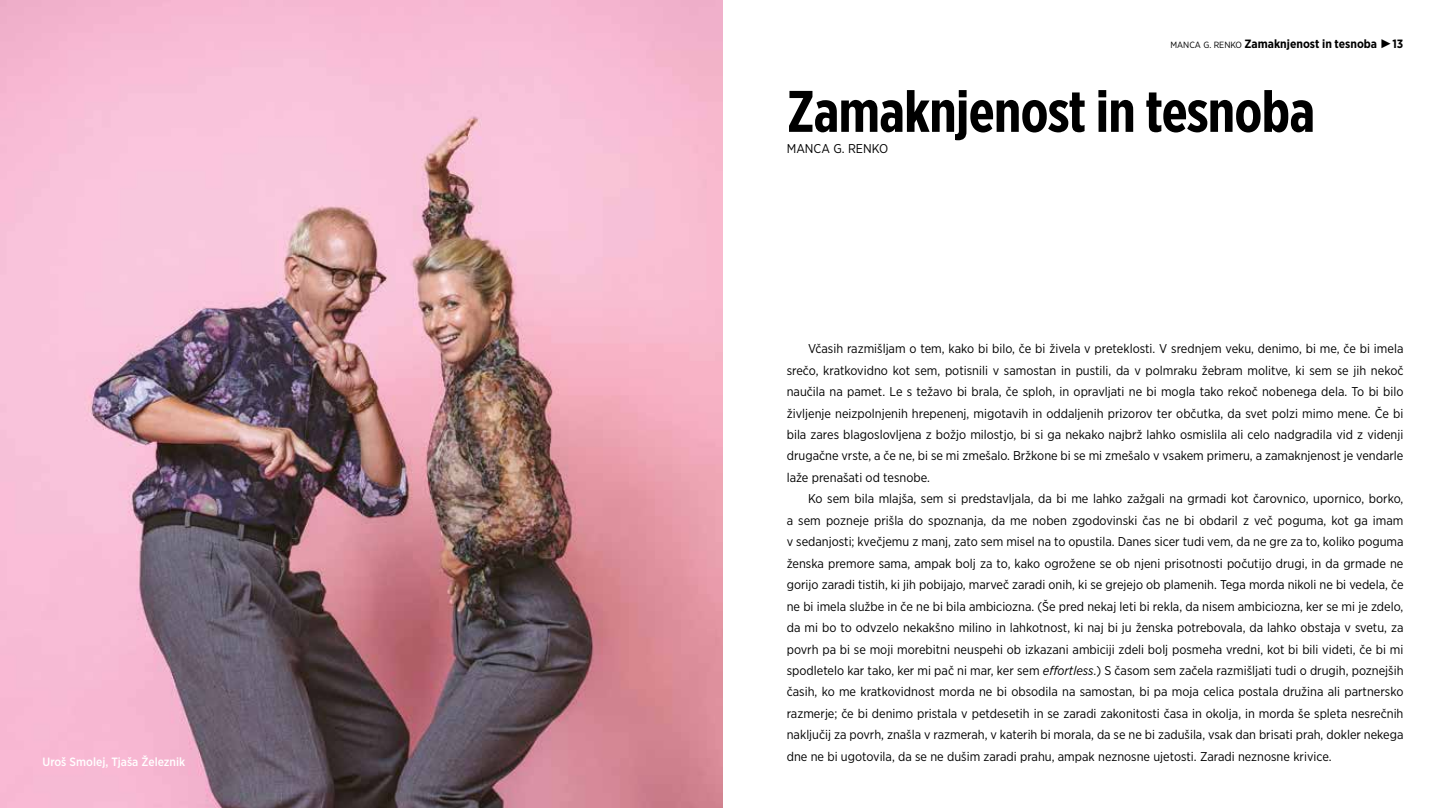
<style>
.page{position:relative;width:1446px;height:808px;background:#fff}
.page>*{position:absolute;margin:0;border:0;box-sizing:border-box;transform-origin:0 0}
.t1{font:700 58.5px "Gotham X Narrow";letter-spacing:-.01em;color:#000}
.t2{font:12.75px/21.5px "Gotham Narrow";color:#000;text-align:justify}
.t3{font:700 12px "Gotham Narrow";color:#000}
.t4{font:500 12px "Gotham Narrow";color:#fff}
.s1{font-weight:400;font-size:9px}
.s2{font-family:"Arial";font-size:12.75px}
.s3{font-style:italic}
</style>
<div class="page">
<img style="left:0;top:0;width:723px;height:808px">
<p class="t4" style="left:43px;top:754px;width:144px">Uroš Smolej, Tjaša Železnik</p>
<p class="t3" style="left:1170px;top:36px;width:234px"><span class="s1">MANCA G. RENKO</span> Zamaknjenost in tesnoba <span class="s2">►</span>13</p>
<h1 class="t1" style="left:787px;top:75px;width:530px">Zamaknjenost in tesnoba</h1>
<p class="t2" style="left:787px;top:138px;width:19px">Manca</p>
<p class="t2" style="left:833px;top:138px;width:32px">G. Renko</p>
<p class="t2" style="left:787px;top:338px;width:618px;text-indent:21px">Včasih razmišljam o tem, kako bi bilo, če bi živela v preteklosti. V srednjem veku, denimo, bi me, če bi imela srečo, kratkovidno kot sem, potisnili v samostan in pustili, da v polmraku žebram molitve, ki sem se jih nekoč naučila na pamet. Le s težavo bi brala, če sploh, in opravljati ne bi mogla tako rekoč nobenega dela. To bi bilo življenje neizpolnjenih hrepenenj, migotavih in oddaljenih prizorov ter občutka, da svet polzi mimo mene. Če bi bila zares blagoslovljena z božjo milostjo, bi si ga nekako najbrž lahko osmislila ali celo nadgradila vid z videnji drugačne vrste, a če ne, bi se mi zmešalo. Bržkone bi se mi zmešalo v vsakem primeru, a zamaknjenost je vendarle laže prenašati od tesnobe.</p>
<p class="t2" style="left:787px;top:488px;width:618px;text-indent:21px">Ko sem bila mlajša, sem si predstavljala, da bi me lahko zažgali na grmadi kot čarovnico, upornico, borko, a sem pozneje prišla do spoznanja, da me noben zgodovinski čas ne bi obdaril z več poguma, kot ga imam v sedanjosti; kvečjemu z manj, zato sem misel na to opustila. Danes sicer tudi vem, da ne gre za to, koliko poguma ženska premore sama, ampak bolj za to, kako ogrožene se ob njeni prisotnosti počutijo drugi, in da grmade ne gorijo zaradi tistih, ki jih pobijajo, marveč zaradi onih, ki se grejejo ob plamenih. Tega morda nikoli ne bi vedela, če ne bi imela službe in če ne bi bila ambiciozna. (Še pred nekaj leti bi rekla, da nisem ambiciozna, ker se mi je zdelo, da mi bo to odvzelo nekakšno milino in lahkotnost, ki naj bi ju ženska potrebovala, da lahko obstaja v svetu, za povrh pa bi se moji morebitni neuspehi ob izkazani ambiciji zdeli bolj posmeha vredni, kot bi bili videti, če bi mi spodletelo kar tako, ker mi pač ni mar, ker sem <span class="s3">effortless</span>.) S časom sem začela razmišljati tudi o drugih, poznejših časih, ko me kratkovidnost morda ne bi obsodila na samostan, bi pa moja celica postala družina ali partnersko razmerje; če bi denimo pristala v petdesetih in se zaradi zakonitosti časa in okolja, in morda še spleta nesrečnih naključij za povrh, znašla v razmerah, v katerih bi morala, da se ne bi zadušila, vsak dan brisati prah, dokler nekega dne ne bi ugotovila, da se ne dušim zaradi prahu, ampak neznosne ujetosti. Zaradi neznosne krivice.</p>
</div>
